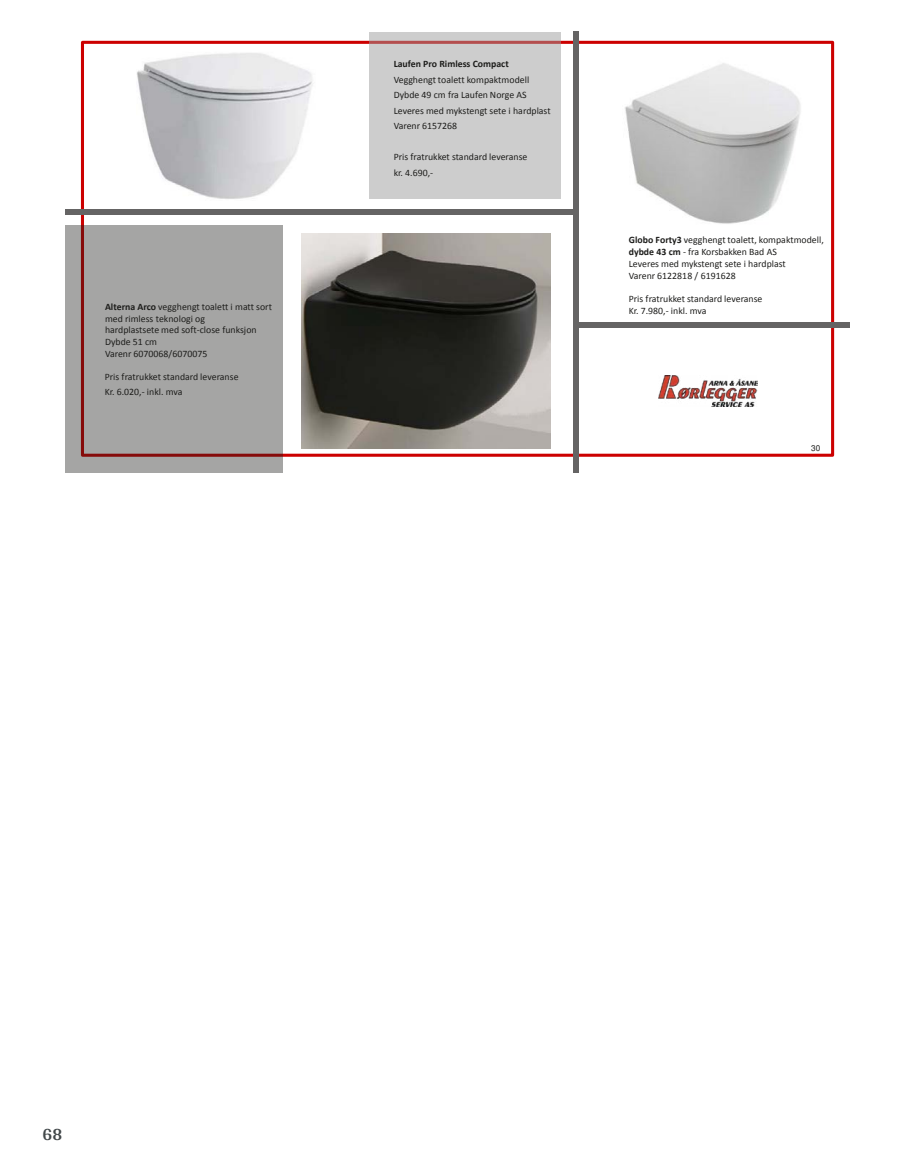
<style>
.page{position:relative;width:915px;height:1172px;background:#fff}
.page>*{position:absolute;margin:0;border:0;box-sizing:border-box;transform-origin:0 0}
.t1{font:700 18px "Arya";color:#414749}
.t2{font:9.75px/11.7px "Calibri";color:#1d1d1b}
.t3{font:700 9.75px "Calibri";letter-spacing:-.005em;color:#1d1d1b}
.t4{font:8.1px "Arial";color:#1d1d1b}
.s1{font-weight:700}
</style>
<div class="page">
<div style="left:81px;top:41px;width:752px;height:416px;border:3px solid #c00"></div>
<img style="left:301px;top:234px;width:249px;height:214px">
<div style="left:369px;top:32px;width:192px;height:166px;background:#cdcdcd"></div>
<img style="left:137px;top:53px;width:176px;height:146px">
<img style="left:625px;top:63px;width:176px;height:161px">
<div style="left:573px;top:32px;width:6px;height:441px;background:#656464"></div>
<div style="left:65px;top:209px;width:512px;height:6px;background:#656464"></div>
<div style="left:65px;top:225px;width:217px;height:248px;background:#a5a5a4"></div>
<div style="left:579px;top:322px;width:270px;height:6px;background:#656464"></div>
<img style="left:658px;top:375px;width:99px;height:32px">
<p class="t2" style="left:105px;top:301px;width:168px"><span class="s1">Alterna Arco</span> vegghengt toalett i matt sort med rimless teknologi og<br>hardplastsete med soft-close funksjon<br>Dybde 51 cm<br>Varenr 6070068/6070075</p>
<p class="t2" style="left:105px;top:368px;width:135px;line-height:15.5px">Pris fratrukket standard leveranse<br>Kr. 6.020,- inkl. mva</p>
<p class="t3" style="left:393px;top:57px;width:117px">Laufen Pro Rimless Compact</p>
<p class="t2" style="left:393px;top:72px;width:158px;line-height:15.5px">Vegghengt toalett kompaktmodell<br>Dybde 49 cm fra Laufen Norge AS<br>Leveres med mykstengt sete i hardplast<br>Varenr 6157268</p>
<p class="t2" style="left:393px;top:149px;width:135px;line-height:15.5px">Pris fratrukket standard leveranse kr. 4.690,-</p>
<p class="t2" style="left:628px;top:234px;width:196px"><span class="s1">Globo Forty3</span> vegghengt toalett, kompaktmodell, <span class="s1">dybde 43 cm</span> - fra Korsbakken Bad AS<br>Leveres med mykstengt sete i hardplast<br>Varenr 6122818 / 6191628</p>
<p class="t2" style="left:628px;top:293px;width:135px">Pris fratrukket standard leveranse<br>Kr. 7.980,- inkl. mva</p>
<p class="t4" style="left:811px;top:443px;width:11px">30</p>
<h1 class="t1" style="left:43px;top:1123px;width:21px">68</h1>
</div>
